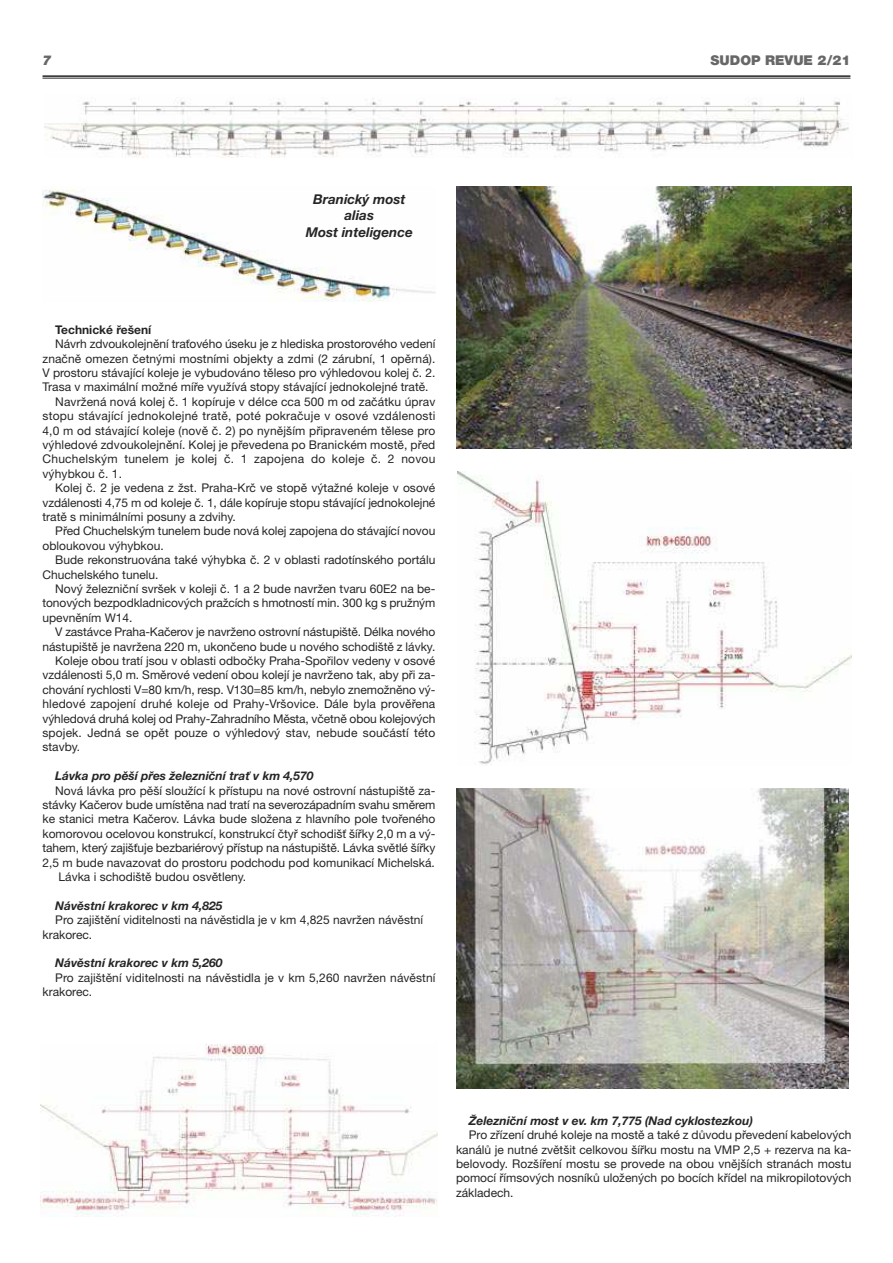
<style>
.page{position:relative;width:893px;height:1263px;background:#fff}
.page>*{position:absolute;margin:0;border:0;box-sizing:border-box;transform-origin:0 0}
.t1{font:italic 700 13.5px/16.2px "Helvetica Neue CE";color:#262526;text-align:center}
.t2{font:900 13.5px "Helvetica Neue CE";color:#686767}
.t3{font:italic 900 13.5px "Helvetica Neue CE";color:#686767}
.t4{font:12px/14.4px "Helvetica Neue CE";color:#262526}
.t5{font:italic 700 12px "Helvetica Neue CE";color:#262526}
.t6{font:12px "Helvetica Neue CE";letter-spacing:.02em;color:#262526}
.t7{font:700 12px "Helvetica Neue CE";color:#262526}
</style>
<div class="page">
<hr style="left:43px;top:75px;width:807px;height:2px;background:#262526">
<hr style="left:43px;top:78px;width:807px;height:1px;background:#262526">
<img style="left:456px;top:186px;width:395px;height:263px">
<img style="left:41px;top:1044px;width:396px;height:173px">
<img style="left:458px;top:472px;width:393px;height:292px">
<img style="left:456px;top:789px;width:393px;height:300px">
<img style="left:43px;top:189px;width:392px;height:112px">
<img style="left:45px;top:97px;width:804px;height:61px">
<p class="t3" style="left:43px;top:52px;width:11px">7</p>
<p class="t2" style="left:711px;top:52px;width:141px">SUDOP REVUE 2/21</p>
<p class="t1" style="left:306px;top:192px;width:108px">Branický most alias<br>Most inteligence</p>
<p class="t7" style="left:55px;top:323px;width:97px">Technické řešení</p>
<p class="t4" style="left:55px;top:337px;width:382px">Návrh zdvoukolejnění traťového úseku je z hlediska prostorového vedení</p>
<p class="t4" style="left:43px;top:351px;width:394px">značně omezen četnými mostními objekty a zdmi (2 zárubní, 1 opěrná).</p>
<p class="t4" style="left:43px;top:366px;width:394px">V prostoru stávající koleje je vybudováno těleso pro výhledovou kolej č. 2.</p>
<p class="t4" style="left:43px;top:380px;width:388px">Trasa v maximální možné míře využívá stopy stávající jednokolejné tratě.</p>
<p class="t4" style="left:55px;top:395px;width:382px">Navržená nová kolej č. 1 kopíruje v délce cca 500 m od začátku úprav</p>
<p class="t6" style="left:43px;top:410px;width:394px">stopu stávající jednokolejné tratě, poté pokračuje v osové vzdálenosti</p>
<p class="t4" style="left:43px;top:423px;width:394px">4,0 m od stávající koleje (nově č. 2) po nynějším připraveném tělese pro</p>
<p class="t4" style="left:43px;top:438px;width:394px">výhledové zdvoukolejnění. Kolej je převedena po Branickém mostě, před</p>
<p class="t6" style="left:43px;top:453px;width:394px">Chuchelským tunelem je kolej č. 1 zapojena do koleje č. 2 novou</p>
<p class="t4" style="left:43px;top:467px;width:81px">výhybkou č. 1.</p>
<p class="t4" style="left:55px;top:481px;width:382px">Kolej č. 2 je vedena z žst. Praha-Krč ve stopě výtažné koleje v osové</p>
<p class="t4" style="left:43px;top:495px;width:394px">vzdálenosti 4,75 m od koleje č. 1, dále kopíruje stopu stávající jednokolejné</p>
<p class="t4" style="left:43px;top:510px;width:195px">tratě s minimálními posuny a zdvihy.</p>
<p class="t4" style="left:55px;top:524px;width:382px">Před Chuchelským tunelem bude nová kolej zapojena do stávající novou</p>
<p class="t4" style="left:43px;top:539px;width:123px">obloukovou výhybkou.</p>
<p class="t4" style="left:55px;top:553px;width:382px">Bude rekonstruována také výhybka č. 2 v oblasti radotínského portálu</p>
<p class="t4" style="left:43px;top:567px;width:118px">Chuchelského tunelu.</p>
<p class="t4" style="left:55px;top:582px;width:382px">Nový železniční svršek v koleji č. 1 a 2 bude navržen tvaru 60E2 na be-</p>
<p class="t4" style="left:43px;top:596px;width:394px">tonových bezpodkladnicových pražcích s hmotností min. 300 kg s pružným</p>
<p class="t4" style="left:43px;top:611px;width:92px">upevněním W14.</p>
<p class="t4" style="left:55px;top:625px;width:382px">V zastávce Praha-Kačerov je navrženo ostrovní nástupiště. Délka nového</p>
<p class="t4" style="left:43px;top:639px;width:394px">nástupiště je navržena 220 m, ukončeno bude u nového schodiště z lávky.</p>
<p class="t4" style="left:55px;top:654px;width:382px">Koleje obou tratí jsou v oblasti odbočky Praha-Spořilov vedeny v osové</p>
<p class="t4" style="left:43px;top:668px;width:394px">vzdálenosti 5,0 m. Směrové vedení obou kolejí je navrženo tak, aby při za-</p>
<p class="t4" style="left:43px;top:683px;width:394px">chování rychlosti V=80 km/h, resp. V130=85 km/h, nebylo znemožněno vý-</p>
<p class="t4" style="left:43px;top:697px;width:394px">hledové zapojení druhé koleje od Prahy-Vršovice. Dále byla prověřena</p>
<p class="t4" style="left:43px;top:711px;width:394px">výhledová druhá kolej od Prahy-Zahradního Města, včetně obou kolejových</p>
<p class="t4" style="left:43px;top:726px;width:394px">spojek. Jedná se opět pouze o výhledový stav, nebude součástí této</p>
<p class="t4" style="left:43px;top:740px;width:39px">stavby.</p>
<p class="t5" style="left:55px;top:770px;width:260px">Lávka pro pěší přes železniční trať v km 4,570</p>
<p class="t4" style="left:55px;top:783px;width:382px">Nová lávka pro pěší sloužící k přístupu na nové ostrovní nástupiště za-</p>
<p class="t4" style="left:43px;top:798px;width:394px">stávky Kačerov bude umístěna nad tratí na severozápadním svahu směrem</p>
<p class="t4" style="left:43px;top:812px;width:394px">ke stanici metra Kačerov. Lávka bude složena z hlavního pole tvořeného</p>
<p class="t4" style="left:43px;top:827px;width:394px">komorovou ocelovou konstrukcí, konstrukcí čtyř schodišť šířky 2,0 m a vý-</p>
<p class="t4" style="left:43px;top:841px;width:394px">tahem, který zajišťuje bezbariérový přístup na nástupiště. Lávka světlé šířky</p>
<p class="t4" style="left:43px;top:855px;width:394px">2,5 m bude navazovat do prostoru podchodu pod komunikací Michelská.</p>
<p class="t4" style="left:59px;top:870px;width:189px">Lávka i schodiště budou osvětleny.</p>
<p class="t5" style="left:55px;top:899px;width:169px">Návěstní krakorec v km 4,825</p>
<p class="t4" style="left:43px;top:913px;width:382px;text-indent:13px">Pro zajištění viditelnosti na návěstidla je v km 4,825 navržen návěstní krakorec.</p>
<p class="t5" style="left:55px;top:957px;width:169px">Návěstní krakorec v km 5,260</p>
<p class="t4" style="left:43px;top:971px;width:394px;text-indent:13px">Pro zajištění viditelnosti na návěstidla je v km 5,260 navržen návěstní krakorec.</p>
<p class="t5" style="left:469px;top:1114px;width:286px">Železniční most v ev. km 7,775 (Nad cyklostezkou)</p>
<p class="t4" style="left:456px;top:1128px;width:397px;text-align:justify;text-indent:13px">Pro zřízení druhé koleje na mostě a také z důvodu převedení kabelových kanálů je nutné zvětšit celkovou šířku mostu na VMP 2,5 + rezerva na ka&shy;belovody. Rozšíření mostu se provede na obou vnějších stranách mostu pomocí římsových nosníků uložených po bocích křídel na mikropilotových základech.</p>
</div>
